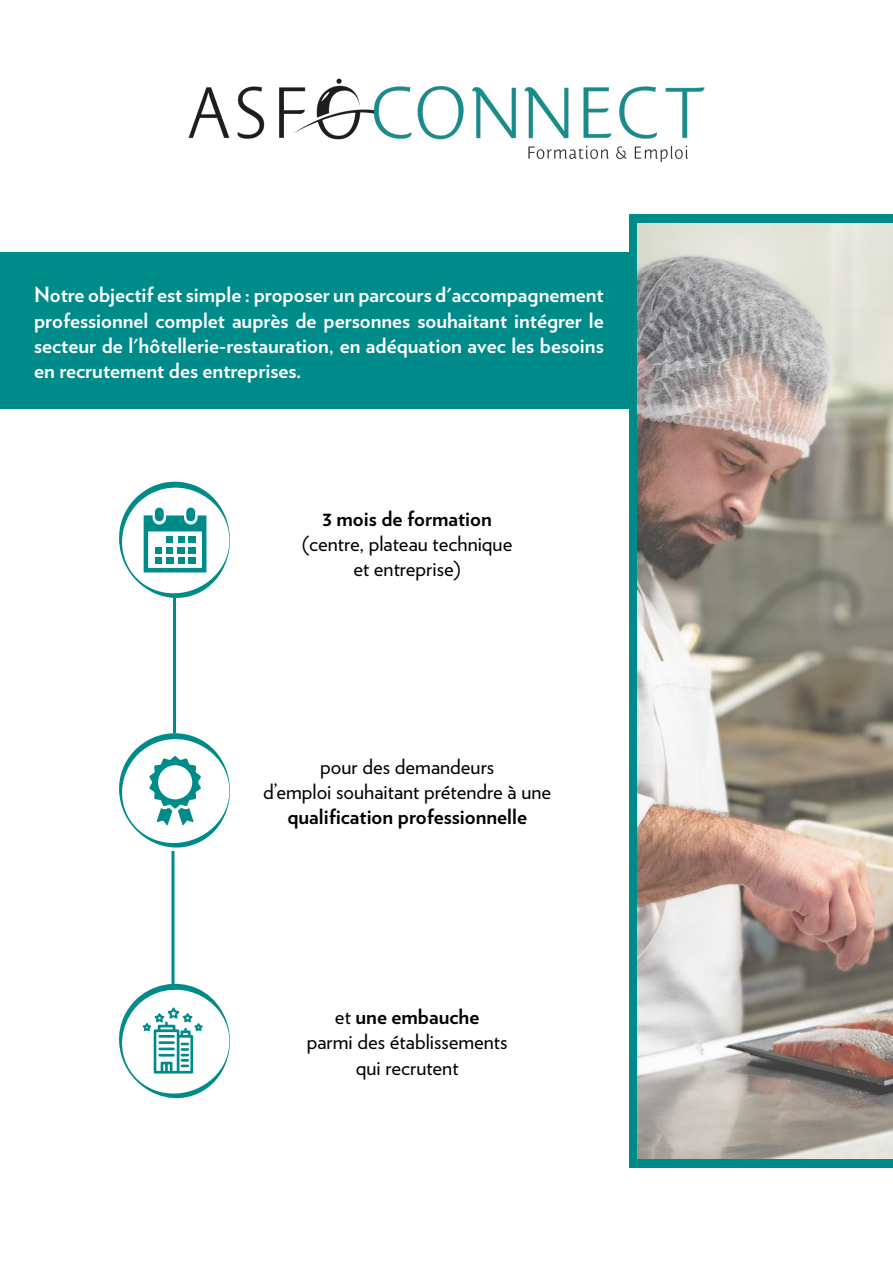
<style>
.page{position:relative;width:893px;height:1263px;background:#fff}
.page>*{position:absolute;margin:0;border:0;box-sizing:border-box;transform-origin:0 0}
.t1{font:700 21px/25.2px "Verlag";color:#fff;text-align:justify}
.t2{font:21px/25.2px "Verlag";color:#000;text-align:center}
.t3{font:700 21px "Verlag";color:#000}
.s1{font-weight:700}
</style>
<div class="page">
<img style="left:188px;top:78px;width:517px;height:84px">
<div style="left:0;top:252px;width:638px;height:156px;background:#008b8b"></div>
<svg style="left:119px;top:482px;width:111px;height:116px"></svg>
<svg style="left:119px;top:733px;width:111px;height:114px"></svg>
<svg style="left:119px;top:979px;width:111px;height:120px"></svg>
<div style="left:629px;top:214px;width:264px;height:953px;background:#008b8b"></div>
<img style="left:638px;top:223px;width:255px;height:936px">
<hr style="left:173px;top:594px;width:3px;height:139px;background:#008b8b">
<hr style="left:171px;top:851px;width:3px;height:139px;background:#008b8b">
<p class="t1" style="left:34px;top:281px;width:571px">Notre objectif est simple : proposer un parcours d'accompagnement professionnel complet auprès de personnes souhaitant intégrer le secteur de l'hôtellerie-restauration, en adéquation avec les besoins en recrutement des entreprises.</p>
<p class="t3" style="left:322px;top:502px;width:171px">3 mois de formation</p>
<p class="t2" style="left:302px;top:530px;width:212px">(centre, plateau technique et entreprise)</p>
<p class="t2" style="left:263px;top:752px;width:290px">pour des demandeurs<br>d’emploi souhaitant prétendre à une</p>
<p class="t3" style="left:287px;top:800px;width:241px">qualification professionnelle</p>
<p class="t2" style="left:307px;top:1003px;width:202px">et <span class="s1">une embauche<br></span>parmi des établissements qui recrutent</p>
</div>
